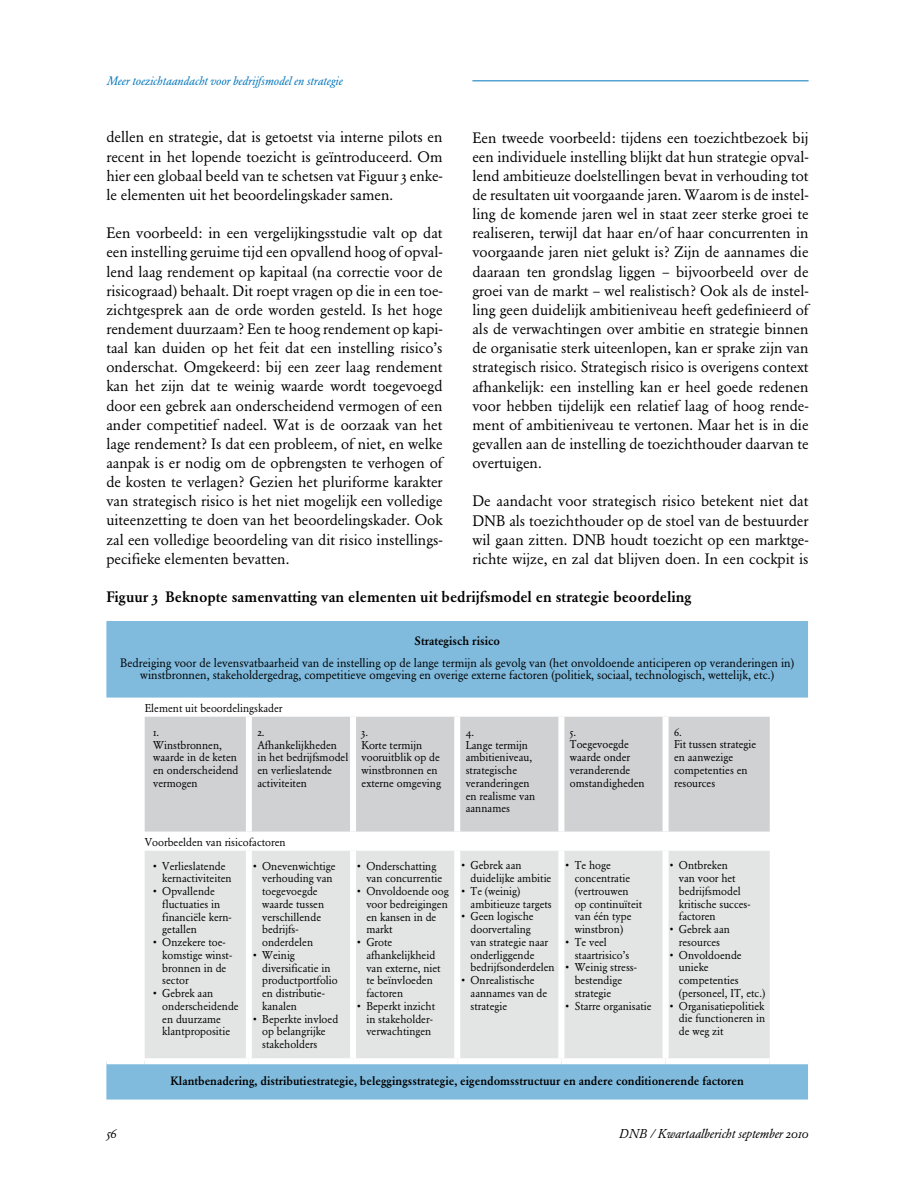
<style>
.page{position:relative;width:915px;height:1191px;background:#fff}
.page>*{position:absolute;margin:0;border:0;box-sizing:border-box;transform-origin:0 0}
.t1{font:15px/19.2px "DNB Garamond";color:#000;text-align:justify}
.t2{font:500 15px "DNB Garamond";color:#000}
.t3{font:italic 12.75px "DNB Garamond";color:#000}
.t4{font:12px/12.8px "DNB Garamond";color:#000;text-align:center}
.t5{font:500 12px "DNB Garamond";color:#000}
.t6{font:italic 12px "DNB Garamond";color:#0076bc}
.t7{font:11.25px/12.8px "DNB Garamond";color:#000}
</style>
<div class="page">
<hr style="left:472px;top:81px;width:336px;height:1px;background:#0076bc">
<svg style="left:106px;top:621px;width:701px;height:478px;fill:#80bbde"></svg>
<div style="left:145px;top:716px;width:624px;height:115px;background:#d0d1d2"></div>
<div style="left:145px;top:850px;width:624px;height:208px;background:#e3e4e4"></div>
<div style="left:246px;top:716px;width:6px;height:115px;background:#fff"></div>
<div style="left:350px;top:716px;width:6px;height:115px;background:#fff"></div>
<div style="left:454px;top:716px;width:6px;height:115px;background:#fff"></div>
<div style="left:558px;top:716px;width:6px;height:115px;background:#fff"></div>
<div style="left:662px;top:716px;width:6px;height:115px;background:#fff"></div>
<div style="left:246px;top:850px;width:6px;height:208px;background:#fff"></div>
<div style="left:350px;top:850px;width:6px;height:208px;background:#fff"></div>
<div style="left:454px;top:850px;width:6px;height:208px;background:#fff"></div>
<div style="left:558px;top:850px;width:6px;height:208px;background:#fff"></div>
<div style="left:662px;top:850px;width:6px;height:208px;background:#fff"></div>
<div style="left:106px;top:1058px;width:39px;height:6px;background:#fff"></div>
<div style="left:145px;top:1058px;width:104px;height:6px;background:#fff"></div>
<div style="left:249px;top:1058px;width:104px;height:6px;background:#fff"></div>
<div style="left:353px;top:1058px;width:104px;height:6px;background:#fff"></div>
<div style="left:457px;top:1058px;width:104px;height:6px;background:#fff"></div>
<div style="left:561px;top:1058px;width:104px;height:6px;background:#fff"></div>
<div style="left:665px;top:1058px;width:104px;height:6px;background:#fff"></div>
<div style="left:769px;top:1058px;width:38px;height:6px;background:#fff"></div>
<p class="t6" style="left:106px;top:74px;width:238px">Meer toezichtaandacht voor bedrijfsmodel en strategie</p>
<p class="t1" style="left:106px;top:128px;width:337px">dellen en strategie, dat is getoetst via interne pilots en recent in het lopende toezicht is geïntroduceerd. Om hier een globaal beeld van te schetsen vat Figuur 3 enke&shy;le elementen uit het beoordelingskader samen.</p>
<p class="t1" style="left:106px;top:223px;width:337px">Een voorbeeld: in een vergelijkingsstudie valt op dat een instelling geruime tijd een opvallend hoog of opval&shy;lend laag rendement op kapitaal (na correctie voor de risicograad) behaalt. Dit roept vragen op die in een toe&shy;zichtgesprek aan de orde worden gesteld. Is het hoge rendement duurzaam? Een te hoog rendement op kapi&shy;taal kan duiden op het feit dat een instelling risico’s onderschat. Omgekeerd: bij een zeer laag rendement kan het zijn dat te weinig waarde wordt toegevoegd door een gebrek aan onderscheidend vermogen of een ander competitief nadeel. Wat is de oorzaak van het lage rendement? Is dat een probleem, of niet, en welke aanpak is er nodig om de opbrengsten te verhogen of de kosten te verlagen? Gezien het pluriforme karakter van strategisch risico is het niet mogelijk een volledige uiteenzetting te doen van het beoordelingskader. Ook zal een volledige beoordeling van dit risico instellings&shy;pecifieke elementen bevatten.</p>
<p class="t1" style="left:472px;top:128px;width:337px">Een tweede voorbeeld: tijdens een toezichtbezoek bij een individuele instelling blijkt dat hun strategie opval&shy;lend ambitieuze doelstellingen bevat in verhouding tot de resultaten uit voorgaande jaren. Waarom is de instel&shy;ling de komende jaren wel in staat zeer sterke groei te realiseren, terwijl dat haar en/of haar concurrenten in voorgaande jaren niet gelukt is? Zijn de aannames die daaraan ten grondslag liggen – bijvoorbeeld over de groei van de markt – wel realistisch? Ook als de instel&shy;ling geen duidelijk ambitieniveau heeft gedefinieerd of als de verwachtingen over ambitie en strategie binnen de organisatie sterk uiteenlopen, kan er sprake zijn van strategisch risico. Strategisch risico is overigens context afhankelijk: een instelling kan er heel goede redenen voor hebben tijdelijk een relatief laag of hoog rende&shy;ment of ambitieniveau te vertonen. Maar het is in die gevallen aan de instelling de toezichthouder daarvan te overtuigen.</p>
<p class="t1" style="left:472px;top:492px;width:337px">De aandacht voor strategisch risico betekent niet dat DNB als toezichthouder op de stoel van de bestuurder wil gaan zitten. DNB houdt toezicht op een marktge&shy;richte wijze, en zal dat blijven doen. In een cockpit is</p>
<p class="t2" style="left:106px;top:588px;width:586px">Figuur 3 Beknopte samenvatting van elementen uit bedrijfsmodel en strategie beoordeling</p>
<p class="t5" style="left:414px;top:634px;width:87px">Strategisch risico</p>
<p class="t4" style="left:120px;top:656px;width:675px">Bedreiging voor de levensvatbaarheid van de instelling op de lange termijn als gevolg van (het onvoldoende anticiperen op veranderingen in) winst bronnen, stakeholdergedrag, competitieve omgeving en overige externe factoren (politiek, sociaal, technologisch, wettelijk, etc.)</p>
<p class="t7" style="left:153px;top:696px;width:131px;line-height:24.2px;text-indent:-9px">Element uit beoordelingskader<br>1.</p>
<p class="t7" style="left:153px;top:738px;width:87px">Winstbronnen, waarde in de keten en onderscheidend vermogen</p>
<p class="t7" style="left:257px;top:725px;width:92px">2.<br>Afhankelijkheden in het bedrijfsmodel en verlieslatende activiteiten</p>
<p class="t7" style="left:361px;top:725px;width:81px">3.<br>Korte termijn vooruitblik op de winstbronnen en externe omgeving</p>
<p class="t7" style="left:465px;top:725px;width:71px">4.<br>Lange termijn ambitie niveau, strategische veranderingen en realisme van aannames</p>
<p class="t7" style="left:569px;top:725px;width:76px">5.<br>Toegevoegde waarde onder veranderende omstandigheden</p>
<p class="t7" style="left:673px;top:725px;width:84px">6.<br>Fit tussen strategie en aanwezige competenties en resources</p>
<p class="t7" style="left:145px;top:836px;width:142px">voorbeelden van risicofactoren</p>
<p class="t7" style="left:162px;top:859px;width:71px;text-indent:-9px">• verlieslatende kernactiviteiten</p>
<p class="t7" style="left:162px;top:885px;width:71px;text-indent:-9px">• Opvallende fluctuaties in financiële kern&shy;getallen</p>
<p class="t7" style="left:162px;top:936px;width:71px;text-indent:-9px">• Onzekere toe&shy;komstige winst&shy;bronnen in de sector</p>
<p class="t7" style="left:162px;top:987px;width:78px;text-indent:-9px">• Gebrek aan onder scheidende en duur zame klant propositie</p>
<p class="t7" style="left:678px;top:859px;width:73px;text-indent:-9px">• Ontbreken<br>van voor het bedrijfsmodel kritische succes&shy;factoren</p>
<p class="t7" style="left:669px;top:923px;width:62px;text-align:center">• Gebrek aan resources</p>
<p class="t7" style="left:678px;top:948px;width:88px;text-indent:-9px">• Onvoldoende unieke competenties (personeel, IT, etc.)</p>
<p class="t7" style="left:678px;top:999px;width:88px;text-align:justify;text-indent:-9px">• Organisatiepoli tiek die func tio neren in de weg zit</p>
<p class="t5" style="left:170px;top:1074px;width:575px">Klantbenadering, distributiestrategie, beleggingsstrategie, eigendomsstructuur en andere conditionerende factoren</p>
<p class="t7" style="left:574px;top:859px;width:69px;text-indent:-9px">• Te hoge concentratie (vertrouwen op continuïteit van één type winstbron)</p>
<p class="t7" style="left:574px;top:935px;width:56px;text-indent:-9px">• Te veel staartrisico’s</p>
<p class="t7" style="left:574px;top:961px;width:63px;text-indent:-9px">• Weinig stress&shy;bestendige strategie</p>
<p class="t7" style="left:565px;top:999px;width:87px">• Starre organisatie</p>
<p class="t7" style="left:470px;top:859px;width:82px;text-indent:-9px">• Gebrek aan duidelijke ambitie</p>
<p class="t7" style="left:470px;top:884px;width:83px;text-indent:-9px">• Te (weinig) ambitieuze targets</p>
<p class="t7" style="left:470px;top:910px;width:86px;text-indent:-9px">• Geen logische door vertaling<br>van strategie naar onderliggende bedrijfsonderdelen</p>
<p class="t7" style="left:470px;top:974px;width:78px;text-indent:-9px">• Onrealistische aannames van de strategie</p>
<p class="t7" style="left:366px;top:859px;width:77px;text-indent:-9px">• Onderschatting van concurrentie</p>
<p class="t7" style="left:366px;top:885px;width:84px;text-indent:-9px">• Onvoldoende oog voor bedreigingen en kansen in de markt</p>
<p class="t7" style="left:366px;top:935px;width:76px;text-indent:-9px">• Grote afhankelijkheid van externe, niet te beïnvloeden factoren</p>
<p class="t7" style="left:357px;top:999px;width:79px;text-align:center">• Beperkt inzicht in stakeholder&shy;verwachtingen</p>
<p class="t7" style="left:262px;top:859px;width:75px;text-indent:-9px">• Onevenwichtige verhouding van toegevoegde waarde tussen verschillende bedrijfs&shy;onderdelen</p>
<p class="t7" style="left:262px;top:948px;width:77px;text-indent:-9px">• Weinig diversificatie in product portfolio en distributie&shy;kanalen</p>
<p class="t7" style="left:262px;top:1012px;width:77px;text-indent:-9px">• Beperkte invloed op belangrijke stakeholders</p>
<p class="t3" style="left:106px;top:1126px;width:12px">56</p>
<p class="t3" style="left:619px;top:1126px;width:191px">dnb / Kwartaalbericht september 2010</p>
</div>
